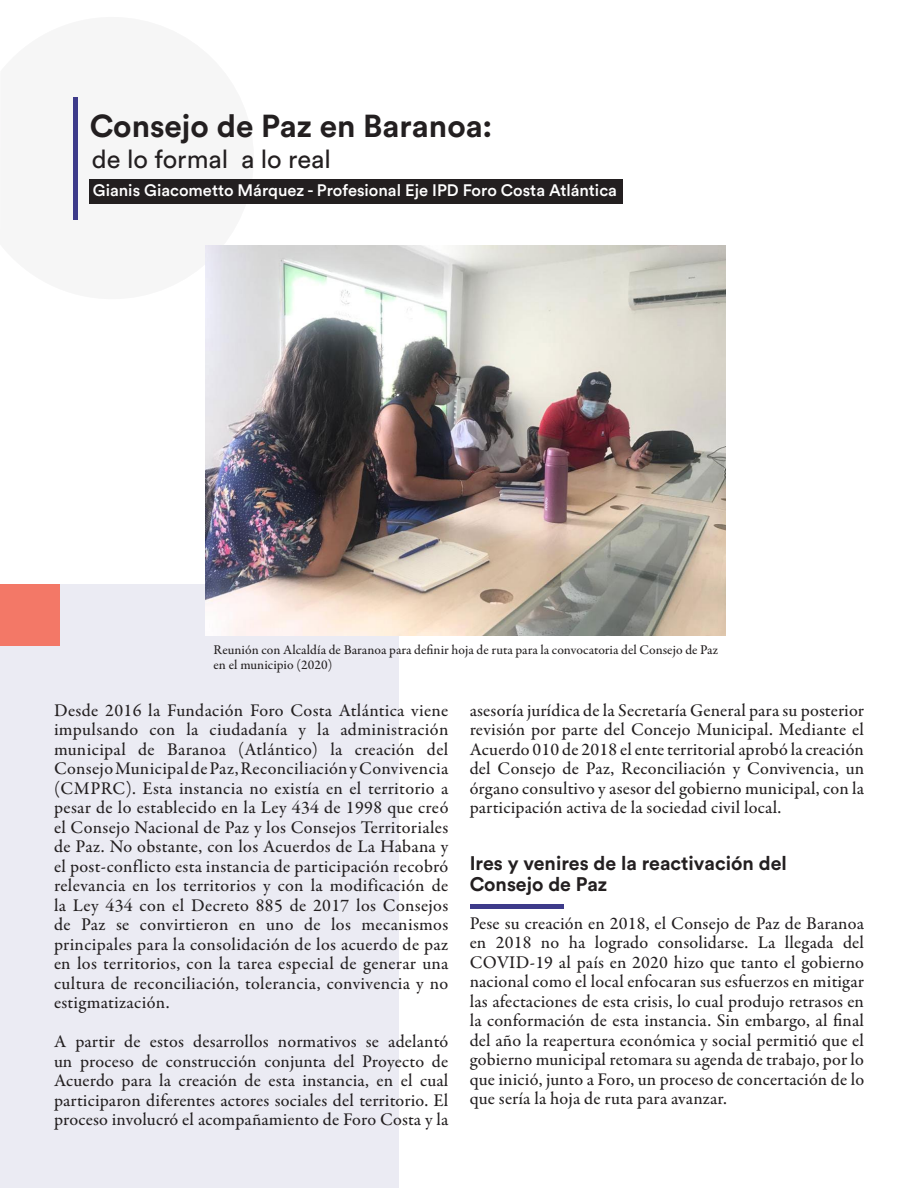
<style>
.page{position:relative;width:918px;height:1188px;background:#fff}
.page>*{position:absolute;margin:0;border:0;box-sizing:border-box;transform-origin:0 0}
.t1{font:700 31.5px "Circular Std";color:#231f20}
.t2{font:25.5px "Circular Std";color:#231f20}
.t3{font:700 19.5px "Circular Std";color:#231f20}
.t4{font:500 18px/19.5px "Garamond Premr Pro";letter-spacing:.01em;color:#231f20;text-align:justify}
.t5{font:500 16.5px "Circular Std";color:#fff}
.t6{font:500 13.5px/15px "Garamond Premr Pro";letter-spacing:.005em;color:#231f20}
</style>
<div class="page">
<div style="left:0;top:584px;width:398px;height:604px;background:#ebebf3"></div>
<div style="left:73px;top:97px;width:181px;height:123px;background:#f6f6f6"></div>
<div style="left:89px;top:179px;width:533px;height:24px;background:#231f20"></div>
<hr style="left:470px;top:905px;width:93px;height:4px;background:#3d3b8a">
<div style="left:0;top:584px;width:60px;height:61px;background:#f37867"></div>
<hr style="left:74px;top:97px;width:4px;height:122px;background:#3d3b8a">
<img style="left:205px;top:245px;width:521px;height:391px">
<p class="t1" style="left:90px;top:106px;width:404px">Consejo de Paz en Baranoa:</p>
<p class="t2" style="left:92px;top:144px;width:241px">de lo formal a lo real</p>
<p class="t5" style="left:93px;top:180px;width:526px">Gianis Giacometto Márquez - Profesional Eje IPD Foro Costa Atlántica</p>
<p class="t6" style="left:214px;top:643px;width:506px">Reunión con Alcaldía de Baranoa para definir hoja de ruta para la convocatoria del Consejo de Paz en el municipio (2020)</p>
<p class="t4" style="left:54px;top:701px;width:396px">Desde 2016 la Fundación Foro Costa Atlántica viene impulsando con la ciudadanía y la administración municipal de Baranoa (Atlántico) la creación del Consejo Municipal de Paz, Reconciliación y Convivencia (CMPRC). Esta instancia no existía en el territorio a pesar de lo establecido en la Ley 434 de 1998 que creó el Consejo Nacional de Paz y los Consejos Territoriales de Paz. No obstante, con los Acuerdos de La Habana y el post-conflicto esta instancia de participación recobró relevancia en los territorios y con la modificación de la Ley 434 con el Decreto 885 de 2017 los Consejos de Paz se convirtieron en uno de los mecanismos principales para la consolidación de los acuerdo de paz en los territorios, con la tarea especial de generar una cultura de reconciliación, tolerancia, convivencia y no estigmatización.</p>
<p class="t4" style="left:54px;top:1032px;width:396px">A partir de estos desarrollos normativos se adelantó un proceso de construcción conjunta del Proyecto de Acuerdo para la creación de esta instancia, en el cual participaron diferentes actores sociales del territorio. El proceso involucró el acompañamiento de Foro Costa y la</p>
<p class="t4" style="left:470px;top:701px;width:396px">asesoría jurídica de la Secretaría General para su posterior revisión por parte del Concejo Municipal. Mediante el Acuerdo 010 de 2018 el ente territorial aprobó la creación del Consejo de Paz, Reconciliación y Convivencia, un órgano consultivo y asesor del gobierno municipal, con la participación activa de la sociedad civil local.</p>
<p class="t3" style="left:470px;top:851px;width:319px">Ires y venires de la reactivación del</p>
<p class="t3" style="left:470px;top:872px;width:139px">Consejo de Paz</p>
<p class="t4" style="left:470px;top:914px;width:396px">Pese su creación en 2018, el Consejo de Paz de Baranoa en 2018 no ha logrado consolidarse. La llegada del COVID-19 al país en 2020 hizo que tanto el gobierno nacional como el local enfocaran sus esfuerzos en mitigar las afectaciones de esta crisis, lo cual produjo retrasos en la conformación de esta instancia. Sin embargo, al final del año la reapertura económica y social permitió que el gobierno municipal retomara su agenda de trabajo, por lo que inició, junto a Foro, un proceso de concertación de lo que sería la hoja de ruta para avanzar.</p>
</div>
